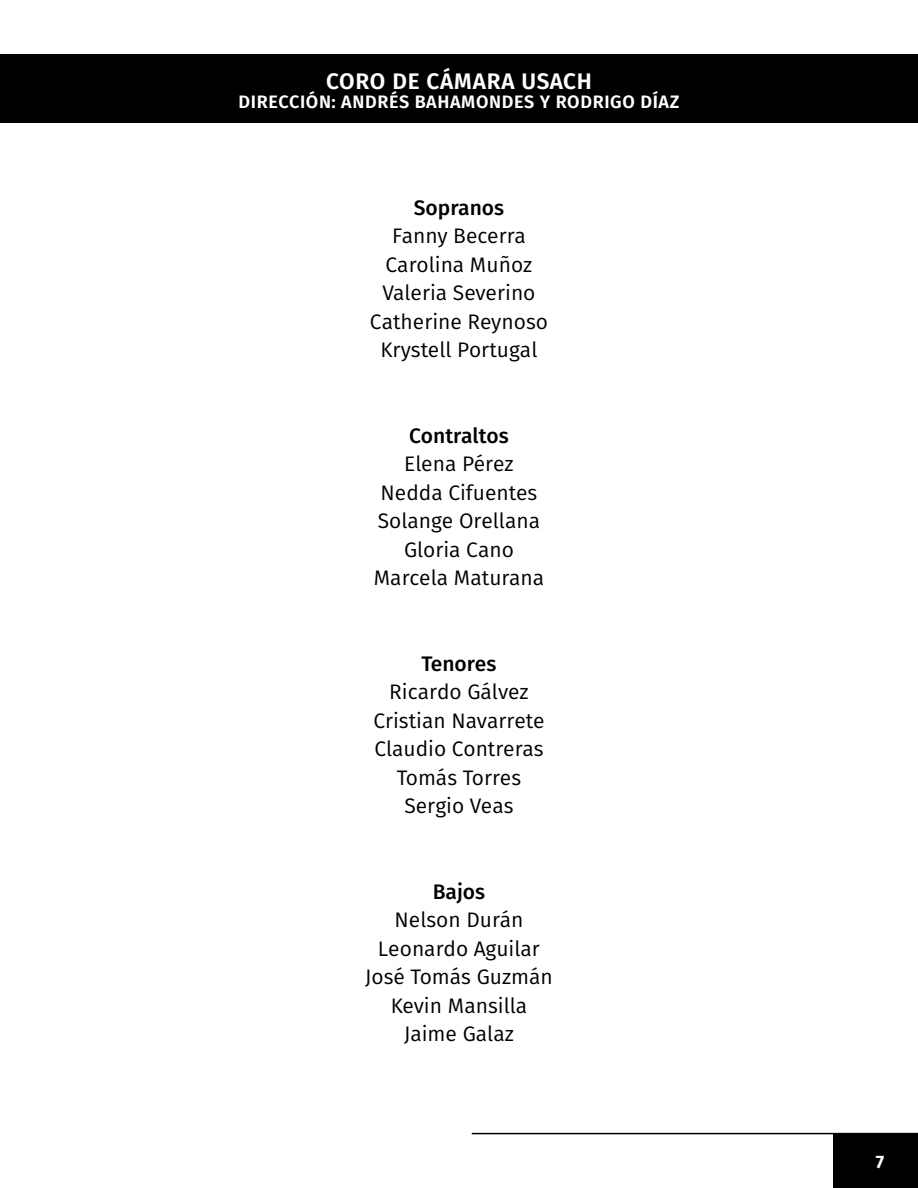
<style>
.page{position:relative;width:918px;height:1188px;background:#fff}
.page>*{position:absolute;margin:0;border:0;box-sizing:border-box;transform-origin:0 0}
.t1{font:600 22.5px "Fira Sans";letter-spacing:.035em;color:#fff}
.t2{font:21px/28.5px "Fira Sans";color:#000;text-align:center}
.t3{font:500 21px "Fira Sans";color:#000}
.t4{font:600 18px "Fira Sans";letter-spacing:.035em;color:#fff}
.t5{font:700 18px "Fira Sans";color:#fff}
</style>
<div class="page">
<div style="left:833px;top:1134px;width:85px;height:54px;background:#000"></div>
<hr style="left:472px;top:1133px;width:446px;height:1px;background:#000">
<div style="left:0;top:54px;width:918px;height:68px;background:#000"></div>
<p class="t1" style="left:326px;top:62px;width:267px">CORO DE CÁMARA USACH</p>
<p class="t4" style="left:238px;top:87px;width:443px">DIRECCIÓN: ANDRÉS BAHAMONDES Y RODRIGO DÍAZ</p>
<p class="t3" style="left:414px;top:191px;width:92px">Sopranos</p>
<p class="t2" style="left:370px;top:221px;width:180px">Fanny Becerra<br>Carolina Muñoz<br>Valeria Severino<br>Catherine Reynoso<br>Krystell Portugal</p>
<p class="t3" style="left:409px;top:419px;width:101px">Contraltos</p>
<p class="t2" style="left:374px;top:449px;width:172px">Elena Pérez<br>Nedda Cifuentes<br>Solange Orellana<br>Gloria Cano<br>Marcela Maturana</p>
<p class="t3" style="left:421px;top:647px;width:77px">Tenores</p>
<p class="t2" style="left:373px;top:677px;width:173px">Ricardo Gálvez<br>Cristian Navarrete<br>Claudio Contreras<br>Tomás Torres<br>Sergio Veas</p>
<p class="t3" style="left:433px;top:875px;width:54px">Bajos</p>
<p class="t2" style="left:365px;top:905px;width:189px">Nelson Durán<br>Leonardo Aguilar<br>José Tomás Guzmán<br>Kevin Mansilla<br>Jaime Galaz</p>
<p class="t5" style="left:876px;top:1146px;width:10px">7</p>
</div>
